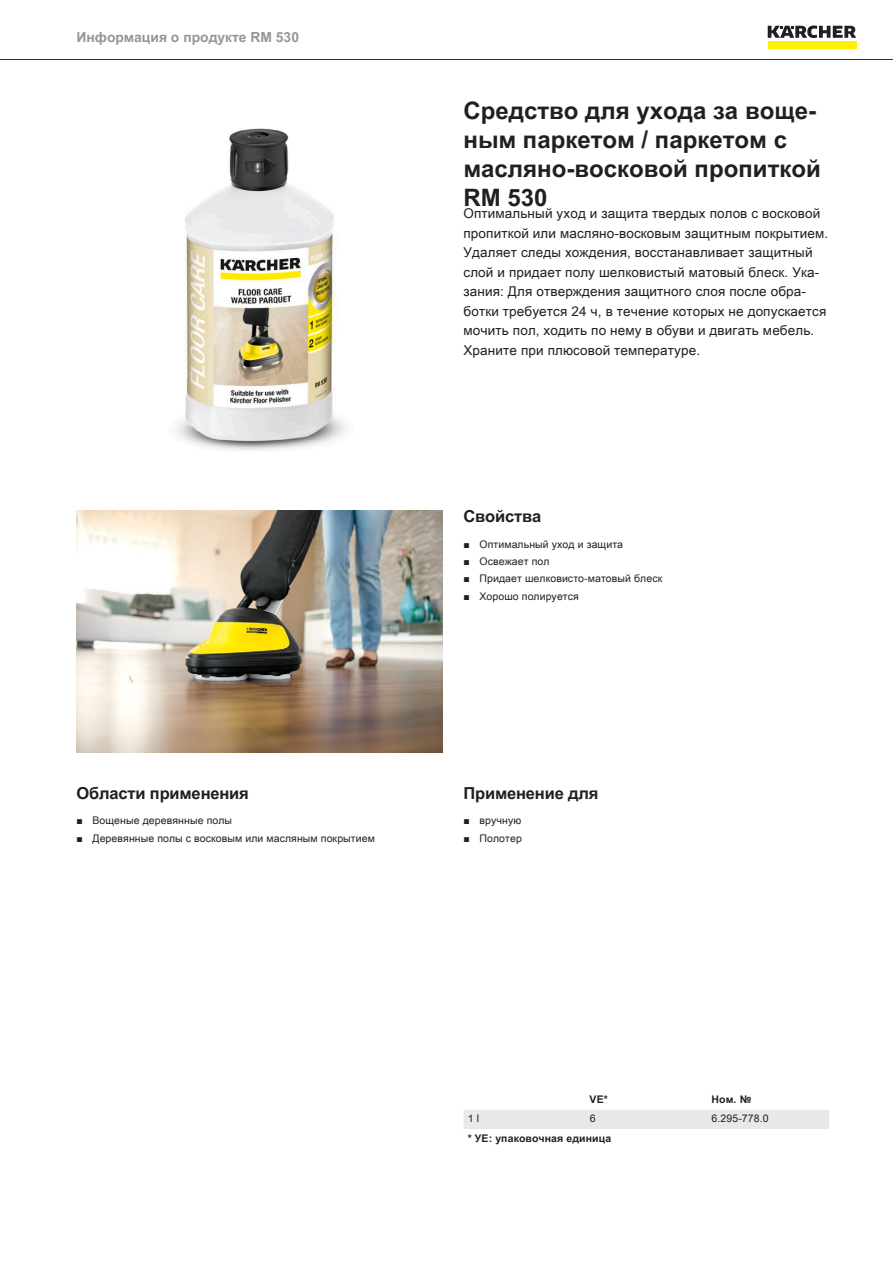
<style>
.page{position:relative;width:893px;height:1263px;background:#fff}
.page>*{position:absolute;margin:0;border:0;box-sizing:border-box;transform-origin:0 0}
.t1{font:700 24px/28.8px "Arial Unicode MS";color:#231f20}
.t2{font:700 16.5px "Arial Unicode MS";letter-spacing:-.01em;color:#231f20}
.t3{font:700 13.8px "Arial Unicode MS";color:#949698}
.t4{font:13.5px/19.5px "Arial Unicode MS";letter-spacing:.01em;color:#231f20}
.t5{font:10.5px "Arial Unicode MS";letter-spacing:.01em;color:#231f20}
.t6{font:700 10.5px "Arial Unicode MS";letter-spacing:.01em;color:#231f20}
.s1{font-family:"Arial"}
</style>
<div class="page">
<hr style="left:0;top:59px;width:893px;height:1px;background:#231f20">
<div style="left:768px;top:42px;width:88px;height:7px;background:#fff200"></div>
<svg style="left:768px;top:26px;width:88px;height:12px"></svg>
<img style="left:173px;top:128px;width:175px;height:322px">
<img style="left:77px;top:510px;width:365px;height:243px">
<div style="left:463px;top:1110px;width:366px;height:19px;background:#e7e8e8"></div>
<p class="t3" style="left:77px;top:27px;width:224px">Информация о продукте RM 530</p>
<p class="t2" style="left:77px;top:780px;width:174px">Области применения</p>
<p class="t5" style="left:77px;top:813px;width:157px"><span class="s1">■</span> Вощеные деревянные полы</p>
<p class="t5" style="left:77px;top:830px;width:300px"><span class="s1">■</span> Деревянные полы с восковым или масляным покрытием</p>
<h1 class="t1" style="left:463px;top:97px;width:359px">Средство для ухода за воще&shy;ным паркетом / паркетом с масляно-восковой пропиткой<br>RM 530</h1>
<p class="t4" style="left:463px;top:203px;width:366px">Оптимальный уход и защита твердых полов с восковой пропиткой или масляно-восковым защитным покрытием.<br>Удаляет следы хождения, восстанавливает защитный слой и придает полу шелковистый матовый блеск. Ука&shy;зания: Для отверждения защитного слоя после обра&shy;ботки требуется 24 ч, в течение которых не допускается мочить пол, ходить по нему в обуви и двигать мебель.<br>Храните при плюсовой температуре.</p>
<p class="t2" style="left:463px;top:504px;width:79px">Свойства</p>
<p class="t5" style="left:463px;top:536px;width:161px"><span class="s1">■</span> Оптимальный уход и защита</p>
<p class="t5" style="left:463px;top:554px;width:87px"><span class="s1">■</span> Освежает пол</p>
<p class="t5" style="left:463px;top:571px;width:200px"><span class="s1">■</span> Придает шелковисто-матовый блеск</p>
<p class="t5" style="left:463px;top:588px;width:117px"><span class="s1">■</span> Хорошо полируется</p>
<p class="t2" style="left:463px;top:780px;width:136px">Применение для</p>
<p class="t5" style="left:463px;top:813px;width:59px"><span class="s1">■</span> вручную</p>
<p class="t5" style="left:463px;top:830px;width:60px"><span class="s1">■</span> Полотер</p>
<p class="t6" style="left:590px;top:1092px;width:20px">VE*</p>
<p class="t6" style="left:712px;top:1092px;width:41px">Ном. №</p>
<p class="t5" style="left:468px;top:1111px;width:13px">1 l</p>
<p class="t5" style="left:590px;top:1111px;width:7px">6</p>
<p class="t5" style="left:712px;top:1111px;width:59px">6.295-778.0</p>
<p class="t6" style="left:468px;top:1130px;width:145px">* УЕ: упаковочная единица</p>
</div>
